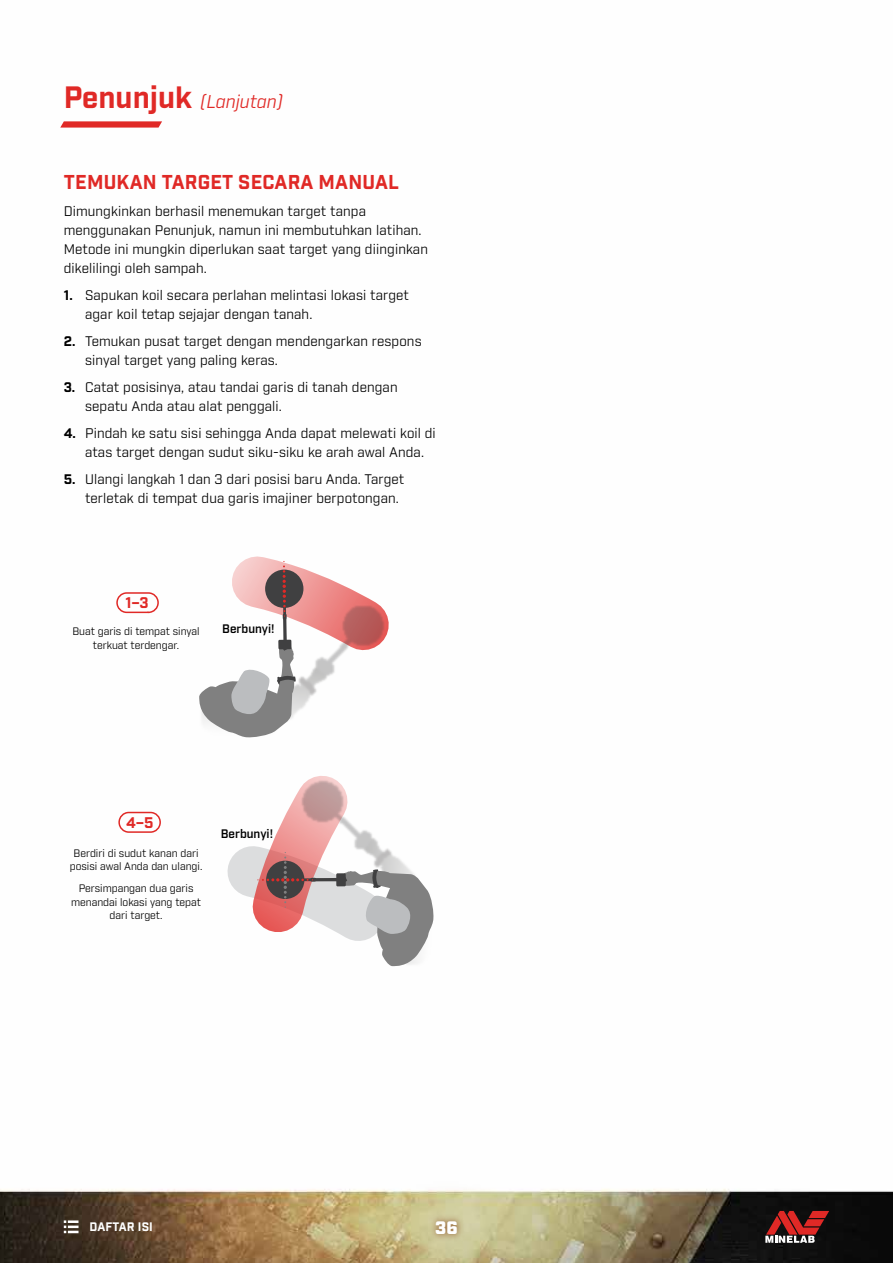
<style>
.page{position:relative;width:893px;height:1263px;background:#fff}
.page>*{position:absolute;margin:0;border:0;box-sizing:border-box;transform-origin:0 0}
.t1{font:700 19.5px "Industry";letter-spacing:.01em;color:#e02926}
.t2{font:italic 18px "Industry";color:#e02926}
.t3{font:900 18px "Industry";color:#fff}
.t4{font:700 15px "Industry";color:#e02926}
.t5{font:13.5px/18.8px "Industry";letter-spacing:.01em;color:#000}
.t6{font:600 12px "Industry";color:#000}
.t7{font:700 12px "Industry";letter-spacing:.01em;color:#fff}
.t8{font:10.5px/13.5px "Industry";color:#000;text-align:center}
.s1{font-weight:700;font-style:normal;font-size:30px}
.s2{font-weight:700}
</style>
<div class="page">
<img style="left:0;top:595px;width:893px;height:668px">
<svg style="left:64px;top:1220px;width:15px;height:13px"></svg>
<svg style="left:60px;top:121px;width:102px;height:7px"></svg>
<svg style="left:396px;top:1181px;width:101px;height:82px;background:#d1cba0"></svg>
<svg style="left:429px;top:1214px;width:35px;height:27px"></svg>
<svg style="left:765px;top:1211px;width:64px;height:32px;background:#7d3332"></svg>
<img style="left:248px;top:788px;width:188px;height:230px">
<svg style="left:217px;top:788px;width:217px;height:180px"></svg>
<img style="left:198px;top:771px;width:238px;height:17px">
<svg style="left:198px;top:556px;width:235px;height:193px"></svg>
<div style="left:116px;top:592px;width:43px;height:21px;border:2px solid #e02926;border-radius:10px"></div>
<div style="left:118px;top:812px;width:43px;height:21px;border:2px solid #e02926;border-radius:10px"></div>
<h2 class="t2" style="left:64px;top:90px;width:221px"><span class="s1">Penunjuk</span> (Lanjutan)</h2>
<h1 class="t1" style="left:64px;top:170px;width:337px">TEMUKAN TARGET SECARA MANUAL</h1>
<p class="t5" style="left:64px;top:202px;width:366px">Dimungkinkan berhasil menemukan target tanpa menggunakan Penunjuk, namun ini membutuhkan latihan.<br>Metode ini mungkin diperlukan saat target yang diinginkan dikelilingi oleh sampah.</p>
<p class="t5" style="left:85px;top:286px;width:325px;text-indent:-21px"><span class="s2">1.</span> Sapukan koil secara perlahan melintasi lokasi target agar koil tetap sejajar dengan tanah.</p>
<p class="t5" style="left:85px;top:332px;width:338px;text-indent:-21px"><span class="s2">2.</span> Temukan pusat target dengan mendengarkan respons sinyal target yang paling keras.</p>
<p class="t5" style="left:85px;top:378px;width:314px;text-indent:-21px"><span class="s2">3.</span> Catat posisinya, atau tandai garis di tanah dengan sepatu Anda atau alat penggali.</p>
<p class="t5" style="left:64px;top:424px;width:374px;text-align:center"><span class="s2">4.</span> Pindah ke satu sisi sehingga Anda dapat melewati koil di atas target dengan sudut siku-siku ke arah awal Anda.</p>
<p class="t5" style="left:85px;top:470px;width:321px;text-indent:-21px"><span class="s2">5.</span> Ulangi langkah 1 dan 3 dari posisi baru Anda. Target terletak di tempat dua garis imajiner berpotongan.</p>
<p class="t4" style="left:125px;top:594px;width:25px">1–3</p>
<p class="t8" style="left:72px;top:625px;width:129px">Buat garis di tempat sinyal terkuat terdengar.</p>
<p class="t6" style="left:222px;top:621px;width:54px">Berbunyi!</p>
<p class="t4" style="left:126px;top:813px;width:29px">4–5</p>
<p class="t8" style="left:70px;top:846px;width:133px">Berdiri di sudut kanan dari posisi awal Anda dan ulangi.</p>
<p class="t8" style="left:71px;top:882px;width:131px">Persimpangan dua garis menandai lokasi yang tepat dari target.</p>
<p class="t6" style="left:221px;top:827px;width:54px">Berbunyi!</p>
<p class="t7" style="left:90px;top:1220px;width:65px">DAFTAR ISI</p>
<h2 class="t3" style="left:435px;top:1217px;width:24px">36</h2>
</div>
